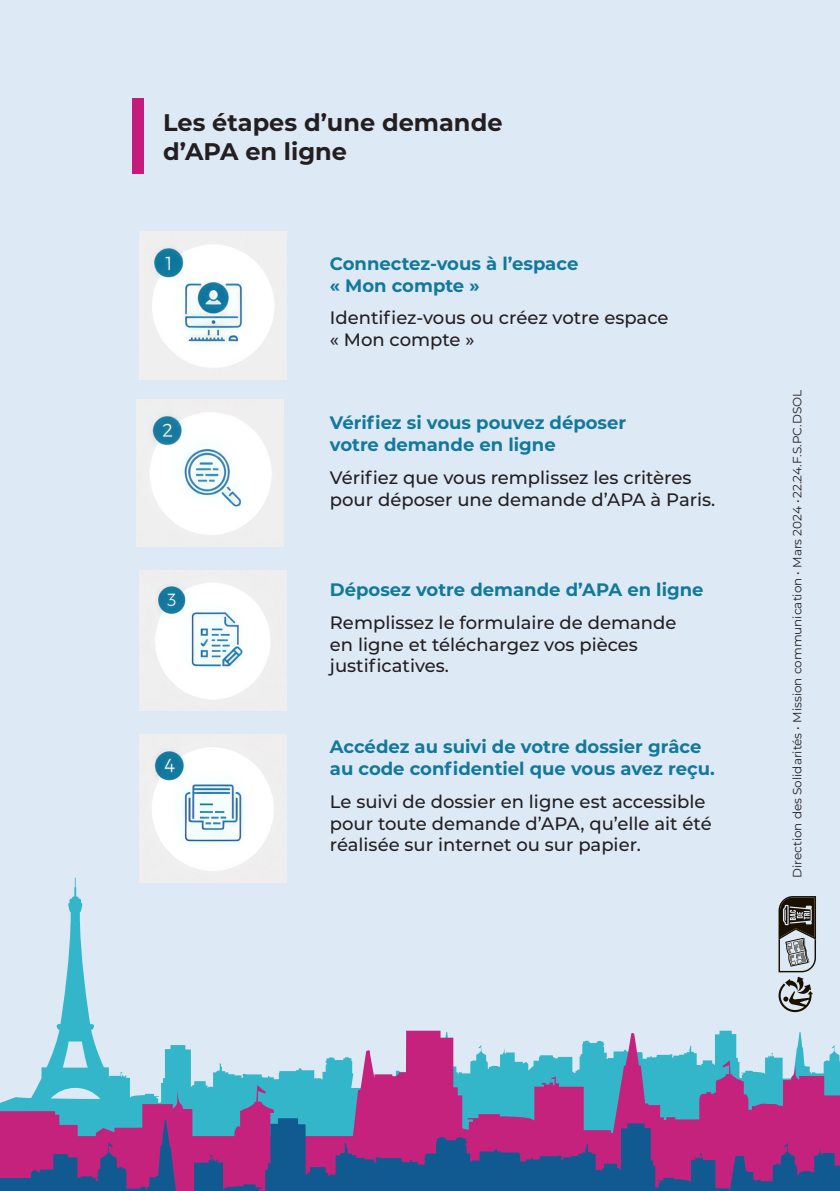
<style>
.page{position:relative;width:840px;height:1191px;background:#fff}
.page>*{position:absolute;margin:0;border:0;box-sizing:border-box;transform-origin:0 0}
.t1{font:700 24px/28.8px "Montserrat";color:#231f20}
.t2{font:500 18px/21.6px "Montserrat";color:#231f20}
.t3{font:700 18px/21.6px "Montserrat";color:#12799a}
.t4{font:12px "Montserrat";color:#231f20}
</style>
<div class="page">
<div style="left:0;top:0;width:839px;height:1191px;background:#dee9f6"></div>
<div style="left:132px;top:98px;width:11px;height:75px;background:#c41b7d"></div>
<img style="left:139px;top:232px;width:147px;height:147px">
<img style="left:136px;top:399px;width:147px;height:148px">
<img style="left:139px;top:570px;width:147px;height:140px">
<img style="left:139px;top:735px;width:147px;height:142px">
<svg style="left:56px;top:877px;width:760px;height:153px"></svg>
<svg style="left:0;top:1030px;width:839px;height:88px"></svg>
<svg style="left:0;top:1118px;width:839px;height:73px;background:#764089"></svg>
<h1 class="t1" style="left:163px;top:107px;width:340px">Les étapes d’une demande d’APA en ligne</h1>
<p class="t3" style="left:330px;top:252px;width:250px">Connectez-vous à l’espace « Mon compte »</p>
<p class="t2" style="left:330px;top:306px;width:340px">Identifiez-vous ou créez votre espace « Mon compte »</p>
<p class="t3" style="left:330px;top:411px;width:298px">Vérifiez si vous pouvez déposer votre demande en ligne</p>
<p class="t2" style="left:330px;top:466px;width:386px">Vérifiez que vous remplissez les critères pour déposer une demande d’APA à Paris.</p>
<p class="t3" style="left:330px;top:578px;width:375px">Déposez votre demande d’APA en ligne</p>
<p class="t2" style="left:330px;top:611px;width:348px">Remplissez le formulaire de demande en ligne et téléchargez vos pièces justificatives.</p>
<p class="t3" style="left:330px;top:735px;width:386px">Accédez au suivi de votre dossier grâce au code confidentiel que vous avez reçu.</p>
<p class="t2" style="left:330px;top:790px;width:383px">Le suivi de dossier en ligne est accessible pour toute demande d’APA, qu’elle ait été réalisée sur internet ou sur papier.</p>
<p class="t4" style="left:788px;top:878px;width:490px;rotate:-90deg">Direction des Solidarités • Mission communication • Mars 2024 • 22.24.F.S.PC.DSOL</p>
</div>
